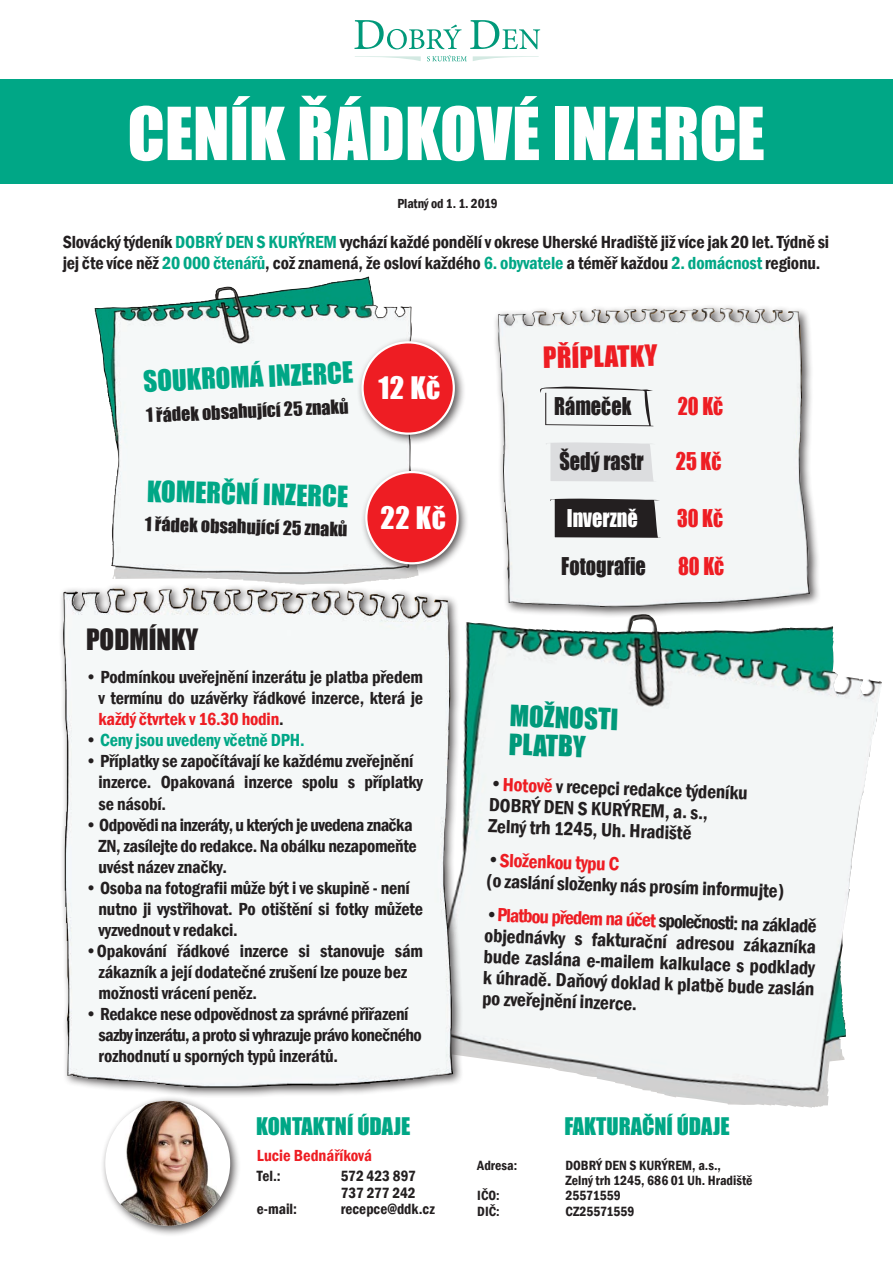
<style>
.page{position:relative;width:893px;height:1263px;background:#fff}
.page>*{position:absolute;margin:0;border:0;box-sizing:border-box;transform-origin:0 0}
.t1{font:67.5px "Impact";color:#fff}
.t2{font:28.5px "Impact";letter-spacing:.02em;color:#fff}
.t3{font:27px "Impact";color:#00a786}
.t4{font:27px/28.5px "Impact";color:#00997a}
.t5{font:27px "Impact";color:#ee1d23}
.t6{font:27px "Impact";color:#231f20}
.t7{font:22.5px "Impact";color:#231f20;scale:.9 1}
.t8{font:22.5px "Impact";color:#ee1d23;scale:.9 1}
.t9{font:22.5px "Impact";color:#fff;scale:.9 1}
.t10{font:22.35px "Impact";color:#00a786}
.t11{font:600 condensed 19.5px/21px "Franklin Gothic";color:#231f20}
.t12{font:600 condensed 18px/21px "Franklin Gothic";letter-spacing:-.01em;color:#231f20}
.t13{font:18px "Impact";color:#231f20}
.t14{font:600 condensed 18px "Franklin Gothic";letter-spacing:-.01em;color:#00a786}
.t15{font:600 condensed 16.5px "Franklin Gothic";color:#ee1d23}
.t16{font:600 condensed 15.3px/16.5px "Franklin Gothic";color:#231f20}
.t17{font:600 condensed 13.8px/15.3px "Franklin Gothic";color:#231f20}
.t18{font:600 condensed 13.5px "Franklin Gothic";letter-spacing:-.01em;color:#231f20}
.s1{color:#00a786}
.s2{color:#ee1d23}
.s3{color:#231f20}
</style>
<div class="page">
<img style="left:94px;top:279px;width:325px;height:304px">
<img style="left:464px;top:618px;width:414px;height:490px">
<div style="left:58px;top:583px;width:406px;height:515px;background:#231f20;opacity:.75"></div>
<img style="left:62px;top:589px;width:391px;height:498px">
<div style="left:493px;top:303px;width:328px;height:315px;background:#231f20;opacity:.75"></div>
<img style="left:592px;top:308px;width:132px;height:14px">
<svg style="left:549px;top:498px;width:111px;height:40px;background:#3c393a"></svg>
<svg style="left:545px;top:442px;width:111px;height:40px;background:#dee0e1"></svg>
<svg style="left:539px;top:386px;width:114px;height:40px"></svg>
<svg style="left:354px;top:20px;width:107px;height:29px"></svg>
<svg style="left:470px;top:20px;width:70px;height:29px"></svg>
<svg style="left:427px;top:55px;width:40px;height:6px"></svg>
<svg style="left:473px;top:56px;width:66px;height:5px"></svg>
<svg style="left:355px;top:56px;width:66px;height:5px"></svg>
<div style="left:385px;top:17px;width:62px;height:9px;background:#fff"></div>
<div style="left:0;top:80px;width:893px;height:104px;background:#00a786"></div>
<div style="left:357px;top:337px;width:109px;height:109px;background:#231f20;opacity:.75"></div>
<div style="left:363px;top:342px;width:91px;height:92px;background:#ee1d23;border-radius:50%"></div>
<div style="left:361px;top:341px;width:94px;height:94px;border:2px solid #fff;border-radius:50%"></div>
<div style="left:360px;top:466px;width:110px;height:109px;background:#231f20;opacity:.75"></div>
<div style="left:366px;top:472px;width:92px;height:91px;background:#ee1d23;border-radius:50%"></div>
<div style="left:365px;top:471px;width:94px;height:93px;border:2px solid #fff;border-radius:50%"></div>
<div style="left:100px;top:1095px;width:141px;height:142px;background:#231f20;opacity:.75"></div>
<div style="left:105px;top:1101px;width:125px;height:125px;background:#fff;border-radius:50%"></div>
<img style="left:117px;top:1101px;width:103px;height:125px">
<h1 class="t1" style="left:127px;top:81px;width:639px">CENÍK ŘÁDKOVÉ INZERCE</h1>
<p class="t18" style="left:397px;top:194px;width:102px">Platný od 1. 1. 2019</p>
<p class="t12" style="left:63px;top:231px;width:768px">Slovácký týdeník <span class="s1">DOBRÝ DEN S KURÝREM</span> vychází každé pondělí v okrese Uherské Hradiště již více jak 20 let. Týdně si jej čte více něž <span class="s1">20 000 čtenářů</span>, což znamená, že osloví každého <span class="s1">6. obyvatele</span> a téměř každou <span class="s1">2. domácnost</span> regionu.</p>
<h3 class="t3" style="left:143px;top:360px;width:212px;rotate:-2deg">SOUKROMÁ INZERCE</h3>
<p class="t13" style="left:146px;top:401px;width:204px;rotate:-2deg">1 řádek obsahující 25 znaků</p>
<h3 class="t3" style="left:148px;top:469px;width:203px;rotate:2deg">KOMERČNÍ INZERCE</h3>
<p class="t13" style="left:145px;top:511px;width:204px;rotate:1deg">1 řádek obsahující 25 znaků</p>
<h2 class="t2" style="left:378px;top:366px;width:63px">12 Kč</h2>
<h2 class="t2" style="left:380px;top:495px;width:67px">22 Kč</h2>
<h3 class="t6" style="left:86px;top:618px;width:114px">PODMÍNKY</h3>
<p class="t12" style="left:99px;top:667px;width:326px;text-align:justify;text-indent:-13px">• Podmínkou uveřejnění inzerátu je platba předem v termínu do uzávěrky řádkové inzerce, která je <span class="s2">každý čtvrtek v 16.30 hodin</span>.</p>
<p class="t14" style="left:85px;top:728px;width:221px"><span class="s3">•</span> Ceny jsou uvedeny včetně DPH.</p>
<p class="t12" style="left:99px;top:751px;width:326px;text-indent:-13px">• Příplatky se započítávají ke každému zveřejnění inzerce. Opakovaná inzerce spolu s příplatky se násobí.</p>
<p class="t12" style="left:99px;top:814px;width:320px;text-indent:-13px">• Odpovědi na inzeráty, u kterých je uvedena značka<br>ZN, zasílejte do redakce. Na obálku nezapomeňte uvést název značky.</p>
<p class="t12" style="left:99px;top:877px;width:326px;text-indent:-13px">• Osoba na fotografii může být i ve skupině - není nutno ji vystřihovat. Po otištění si fotky můžete vyzvednout v redakci.</p>
<p class="t12" style="left:99px;top:940px;width:326px;text-indent:-13px">•Opakování řádkové inzerce si stanovuje sám zákazník a její dodatečné zrušení lze pouze bez možnosti vrácení peněz.</p>
<p class="t12" style="left:99px;top:1003px;width:325px;text-indent:-13px">• Redakce nese odpovědnost za správné přiřazení sazby inzerátu, a proto si vyhrazuje právo konečného rozhodnutí u sporných typů inzerátů.</p>
<h3 class="t5" style="left:543px;top:337px;width:116px;rotate:-1deg">PŘÍPLATKY</h3>
<p class="t7" style="left:554px;top:389px;width:87px">Rámeček</p>
<p class="t8" style="left:678px;top:389px;width:52px">20 Kč</p>
<p class="t7" style="left:559px;top:444px;width:95px">Šedý rastr</p>
<p class="t8" style="left:676px;top:444px;width:52px">25 Kč</p>
<p class="t9" style="left:567px;top:500px;width:80px">Inverzně</p>
<p class="t8" style="left:677px;top:500px;width:53px">30 Kč</p>
<p class="t7" style="left:561px;top:549px;width:96px">Fotografie</p>
<p class="t8" style="left:678px;top:549px;width:53px">80 Kč</p>
<h3 class="t4" style="left:510px;top:701px;width:110px;rotate:2deg">MOŽNOSTI<br>PLATBY</h3>
<p class="t11" style="left:490px;top:773px;width:260px;rotate:2deg">•<span class="s2">Hotově</span> v recepci redakce týdeníku<br>DOBRÝ DEN S KURÝREM, a. s.,<br>Zelný trh 1245, Uh. Hradiště</p>
<p class="t11" style="left:488px;top:849px;width:299px;rotate:2deg">•<span class="s2">Složenkou typu C<br></span>(o zaslání složenky nás prosím informujte)</p>
<p class="t11" style="left:486px;top:904px;width:333px;text-align:justify;rotate:2deg">•<span class="s2">Platbou předem na účet</span> společnosti: na základě objednávky s fakturační adresou zákazníka bude zaslána e-mailem kalkulace s podklady k úhradě. Daňový doklad k platbě bude zaslán po zveřejnění inzerce.</p>
<p class="t10" style="left:256px;top:1108px;width:156px">KONTAKTNÍ ÚDAJE</p>
<p class="t10" style="left:564px;top:1108px;width:167px">FAKTURAČNÍ ÚDAJE</p>
<p class="t17" style="left:477px;top:1157px;width:41px">Adresa:</p>
<p class="t17" style="left:565px;top:1157px;width:189px">DOBRÝ DEN S KURÝREM, a.s.,<br>Zelný trh 1245, 686 01 Uh. Hradiště</p>
<p class="t17" style="left:477px;top:1188px;width:24px">IČO:</p>
<p class="t17" style="left:565px;top:1188px;width:57px">25571559</p>
<p class="t17" style="left:477px;top:1203px;width:24px">DIČ:</p>
<p class="t17" style="left:565px;top:1203px;width:71px">CZ25571559</p>
<p class="t15" style="left:257px;top:1144px;width:117px">Lucie Bednáříková</p>
<p class="t16" style="left:257px;top:1168px;width:25px">Tel.:</p>
<p class="t16" style="left:341px;top:1168px;width:77px">572 423 897<br>737 277 242</p>
<p class="t16" style="left:257px;top:1201px;width:42px">e-mail:</p>
<p class="t16" style="left:341px;top:1201px;width:96px">recepce@ddk.cz</p>
</div>
